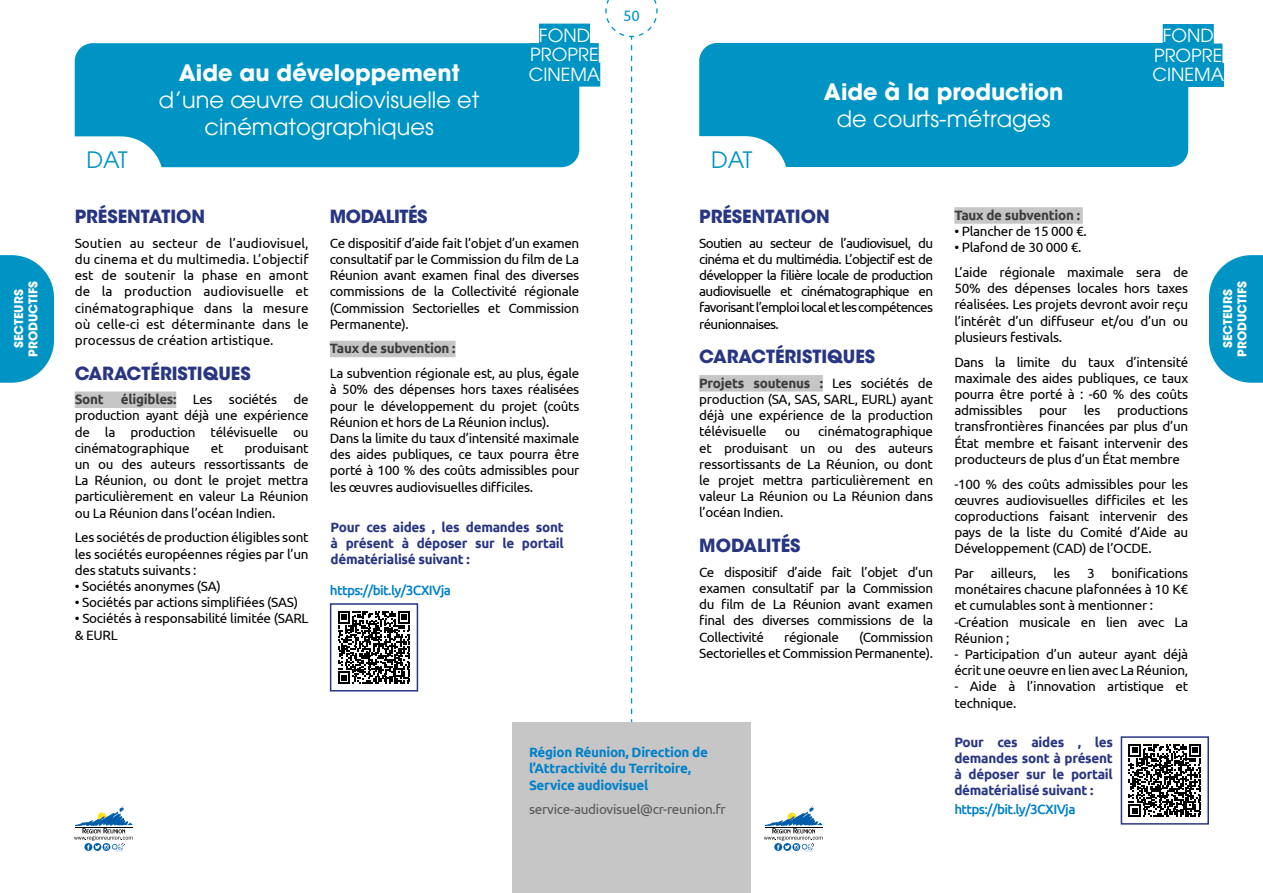
<style>
.page{position:relative;width:1263px;height:893px;background:#fff}
.page>*{position:absolute;margin:0;border:0;box-sizing:border-box;transform-origin:0 0}
.t1{font:22.5px/27px "ITC Avant Garde Pro";color:#fff;text-align:center}
.t2{font:700 22.5px "ITC Avant Garde Pro";color:#fff}
.t3{font:22.5px "ITC Avant Garde Pro";letter-spacing:-.04em;color:#0094c4}
.t4{font:700 18px "ITC Avant Garde Std";color:#283583}
.t5{font:18px/19.5px "ITC Avant Garde Pro";color:#fff;text-align:center}
.t6{font:700 18px "ITC Avant Garde Std";letter-spacing:-.025em;color:#283583}
.t7{font:15px "Ubuntu";color:#0094c4}
.t8{font:13.5px/16.2px "Ubuntu";letter-spacing:-.02em;color:#000;text-align:justify}
.t9{font:700 13.5px/16.2px "Ubuntu";letter-spacing:-.02em;color:#283583;text-align:justify}
.t10{font:700 13.5px/16.2px "Ubuntu";letter-spacing:-.02em;color:#0081c9}
.t11{font:500 13.5px "Ubuntu";letter-spacing:-.05em;color:#0081c9}
.t12{font:700 13.5px "Ubuntu";letter-spacing:-.02em;color:#3c3c3b}
.t13{font:13.5px "Ubuntu";letter-spacing:-.02em;color:#575756}
.t14{font:700 12px/14.4px "ITC Avant Garde Std";color:#fff;text-align:center}
.s1{font-weight:700;color:#3c3c3b}
</style>
<div class="page">
<svg style="left:1209px;top:255px;width:54px;height:128px;background:#1da0ca"></svg>
<svg style="left:0;top:255px;width:54px;height:128px;background:#1da0ca"></svg>
<svg style="left:605px;top:0;width:53px;height:722px"></svg>
<div style="left:75px;top:43px;width:504px;height:124px;background:#0094c4"></div>
<div style="left:15px;top:136px;width:148px;height:86px;background:#fff;border-radius:43px"></div>
<div style="left:75px;top:391px;width:101px;height:17px;background:#c6c6c6"></div>
<div style="left:539px;top:24px;width:51px;height:24px;background:#0094c4"></div>
<div style="left:530px;top:43px;width:69px;height:24px;background:#0094c4"></div>
<div style="left:529px;top:63px;width:71px;height:24px;background:#0094c4"></div>
<div style="left:330px;top:341px;width:126px;height:16px;background:#c6c6c6"></div>
<svg style="left:338px;top:611px;width:72px;height:73px"></svg>
<div style="left:330px;top:603px;width:88px;height:88px;border:2px solid #283583"></div>
<div style="left:512px;top:722px;width:239px;height:171px;background:#c6c6c6"></div>
<div style="left:699px;top:43px;width:489px;height:124px;background:#0094c4"></div>
<div style="left:638px;top:136px;width:150px;height:86px;background:#fff;border-radius:43px"></div>
<div style="left:1163px;top:24px;width:51px;height:24px;background:#0094c4"></div>
<div style="left:1154px;top:44px;width:68px;height:24px;background:#0094c4"></div>
<div style="left:1152px;top:63px;width:72px;height:24px;background:#0094c4"></div>
<div style="left:699px;top:375px;width:124px;height:17px;background:#c6c6c6"></div>
<div style="left:954px;top:207px;width:129px;height:17px;background:#c6c6c6"></div>
<svg style="left:1128px;top:744px;width:73px;height:73px"></svg>
<div style="left:1121px;top:736px;width:88px;height:89px;border:2px solid #283583"></div>
<svg style="left:74px;top:805px;width:59px;height:47px"></svg>
<svg style="left:764px;top:805px;width:58px;height:47px"></svg>
<p class="t14" style="left:12px;top:357px;width:77px;rotate:-90deg">SECTEURS<br>PRODUCTIFS</p>
<h1 class="t2" style="left:179px;top:57px;width:282px">Aide au développement</h1>
<h1 class="t1" style="left:159px;top:86px;width:322px">d’une œuvre audiovisuelle et cinématographiques</h1>
<h2 class="t5" style="left:529px;top:25px;width:73px">FOND<br>PROPRE<br>CINEMA</h2>
<h1 class="t3" style="left:87px;top:146px;width:43px">DAT</h1>
<h2 class="t4" style="left:75px;top:205px;width:132px">PRÉSENTATION</h2>
<p class="t8" style="left:75px;top:234px;width:235px">Soutien au secteur de l’audiovisuel, du cinema et du multimedia. L’objectif est de soutenir la phase en amont de la production audiovisuelle et cinématographique dans la mesure où celle-ci est déterminante dans le processus de création artistique.</p>
<h2 class="t4" style="left:75px;top:361px;width:177px">CARACTÉRISTIQUES</h2>
<p class="t12" style="left:75px;top:391px;width:31px">Sont</p>
<p class="t8" style="left:75px;top:391px;width:235px;text-indent:46px"><span class="s1">éligibles:</span> Les sociétés de production ayant déjà une expérience de la production télévisuelle ou cinématographique</p>
<p class="t8" style="left:75px;top:440px;width:235px;text-indent:170px">produisant un ou des auteurs ressortissants de La Réunion, ou dont le projet mettra particulièrement en valeur La Réunion ou La Réunion dans l’océan Indien.</p>
<p class="t8" style="left:75px;top:529px;width:235px">Les sociétés de production éligibles sont les sociétés européennes régies par l’un des statuts suivants :</p>
<p class="t8" style="left:75px;top:578px;width:148px">• Sociétés anonymes (SA)</p>
<p class="t8" style="left:75px;top:594px;width:225px">• Sociétés par actions simplifiées (SAS)</p>
<p class="t8" style="left:75px;top:610px;width:235px">• Sociétés à responsabilité limitée (SARL &amp; EURL</p>
<p class="t8" style="left:211px;top:440px;width:14px">et</p>
<h2 class="t6" style="left:330px;top:205px;width:99px">MODALITÉS</h2>
<p class="t8" style="left:330px;top:234px;width:251px">Ce dispositif d’aide fait l’objet d’un examen consultatif par le Commission du film de La Réunion avant examen final des diverses commissions de la Collectivité régionale (Commission Sectorielles et Commission Permanente).</p>
<p class="t12" style="left:330px;top:340px;width:127px">Taux de subvention :</p>
<p class="t8" style="left:330px;top:365px;width:251px;text-align:left">La subvention régionale est, au plus, égale à 50% des dépenses hors taxes réalisées pour le développement du projet (coûts Réunion et hors de La Réunion inclus).<br>Dans la limite du taux d’intensité maximale des aides publiques, ce taux pourra être porté à 100 % des coûts admissibles pour les œuvres audiovisuelles difficiles.</p>
<p class="t9" style="left:331px;top:518px;width:235px">Pour ces aides , les demandes sont à présent à déposer sur le portail dématérialisé suivant :</p>
<p class="t11" style="left:330px;top:581px;width:123px">https://bit.ly/3CXIVja</p>
<p class="t7" style="left:623px;top:7px;width:18px">50</p>
<h1 class="t3" style="left:711px;top:145px;width:43px">DAT</h1>
<h1 class="t2" style="left:824px;top:76px;width:241px">Aide à la production</h1>
<h1 class="t1" style="left:837px;top:105px;width:215px">de courts-métrages</h1>
<h2 class="t5" style="left:1152px;top:25px;width:73px">FOND<br>PROPRE<br>CINEMA</h2>
<h2 class="t4" style="left:699px;top:205px;width:132px">PRÉSENTATION</h2>
<p class="t8" style="left:699px;top:234px;width:235px">Soutien au secteur de l’audiovisuel, du cinéma et du multimédia. L’objectif est de développer la filière locale de production audiovisuelle et cinématographique en favorisant l’emploi local et les compétences réunionnaises.</p>
<h2 class="t4" style="left:699px;top:345px;width:177px">CARACTÉRISTIQUES</h2>
<p class="t8" style="left:699px;top:374px;width:235px"><span class="s1">Projets soutenus :</span> Les sociétés de production (SA, SAS, SARL, EURL) ayant déjà une expérience de la production télévisuelle</p>
<p class="t8" style="left:699px;top:423px;width:235px;text-indent:119px">cinématographique et produisant un ou des auteurs ressortissants de La Réunion, ou dont le projet mettra particulièrement en valeur La Réunion ou La Réunion dans l’océan Indien.</p>
<p class="t8" style="left:785px;top:423px;width:17px">ou</p>
<h2 class="t4" style="left:699px;top:534px;width:103px">MODALITÉS</h2>
<p class="t8" style="left:699px;top:563px;width:235px">Ce dispositif d’aide fait l’objet d’un examen consultatif par la Commission du film de La Réunion avant examen final des diverses commissions de la Collectivité</p>
<p class="t8" style="left:699px;top:628px;width:235px;text-align:right">(Commission<br>Sectorielles et Commission Permanente).</p>
<p class="t8" style="left:784px;top:628px;width:56px">régionale</p>
<p class="t12" style="left:954px;top:207px;width:127px">Taux de subvention :</p>
<p class="t8" style="left:954px;top:223px;width:134px">• Plancher de 15 000 €.</p>
<p class="t8" style="left:954px;top:235px;width:235px;line-height:24.8px">• Plafond de 30 000 €.<br>L’aide régionale maximale sera de</p>
<p class="t8" style="left:954px;top:280px;width:235px">50% des dépenses locales hors taxes réalisées. Les projets devront avoir reçu l’intérêt d’un diffuseur et/ou d’un ou plusieurs festivals.</p>
<p class="t8" style="left:954px;top:353px;width:235px">Dans la limite du taux d’intensité maximale des aides publiques, ce taux pourra être porté à : -60 % des coûts admissibles pour les productions transfrontières financées par plus d’un État membre et faisant intervenir des producteurs de plus d’un État membre</p>
<p class="t8" style="left:954px;top:475px;width:235px">-100 % des coûts admissibles pour les œuvres audiovisuelles difficiles et les coproductions faisant intervenir des pays de la liste du Comité d’Aide au Développement (CAD) de l’OCDE.</p>
<p class="t8" style="left:954px;top:565px;width:21px">Par</p>
<p class="t8" style="left:991px;top:565px;width:47px">ailleurs,</p>
<p class="t8" style="left:1053px;top:565px;width:18px">les</p>
<p class="t8" style="left:1087px;top:565px;width:9px">3</p>
<p class="t8" style="left:954px;top:565px;width:235px;text-align:left;text-indent:157px">bonifications monétaires chacune plafonnées à 10 K€ et cumulables sont à mentionner : -Création musicale en lien avec La<br>Réunion ;</p>
<p class="t8" style="left:954px;top:646px;width:235px">- Participation d’un auteur ayant déjà écrit une oeuvre en lien avec La Réunion,</p>
<p class="t8" style="left:954px;top:678px;width:235px">- Aide à l’innovation artistique et technique.</p>
<p class="t14" style="left:1220px;top:357px;width:77px;rotate:-90deg">SECTEURS<br>PRODUCTIFS</p>
<p class="t10" style="left:529px;top:744px;width:180px">Région Réunion, Direction de l’Attractivité du Territoire,<br>Service audiovisuel</p>
<p class="t13" style="left:529px;top:801px;width:198px">service-audiovisuel@cr-reunion.fr</p>
<p class="t9" style="left:954px;top:734px;width:160px">Pour ces aides , les demandes sont à présent à déposer sur le portail dématérialisé suivant :</p>
<p class="t11" style="left:954px;top:801px;width:123px">https://bit.ly/3CXIVja</p>
</div>
